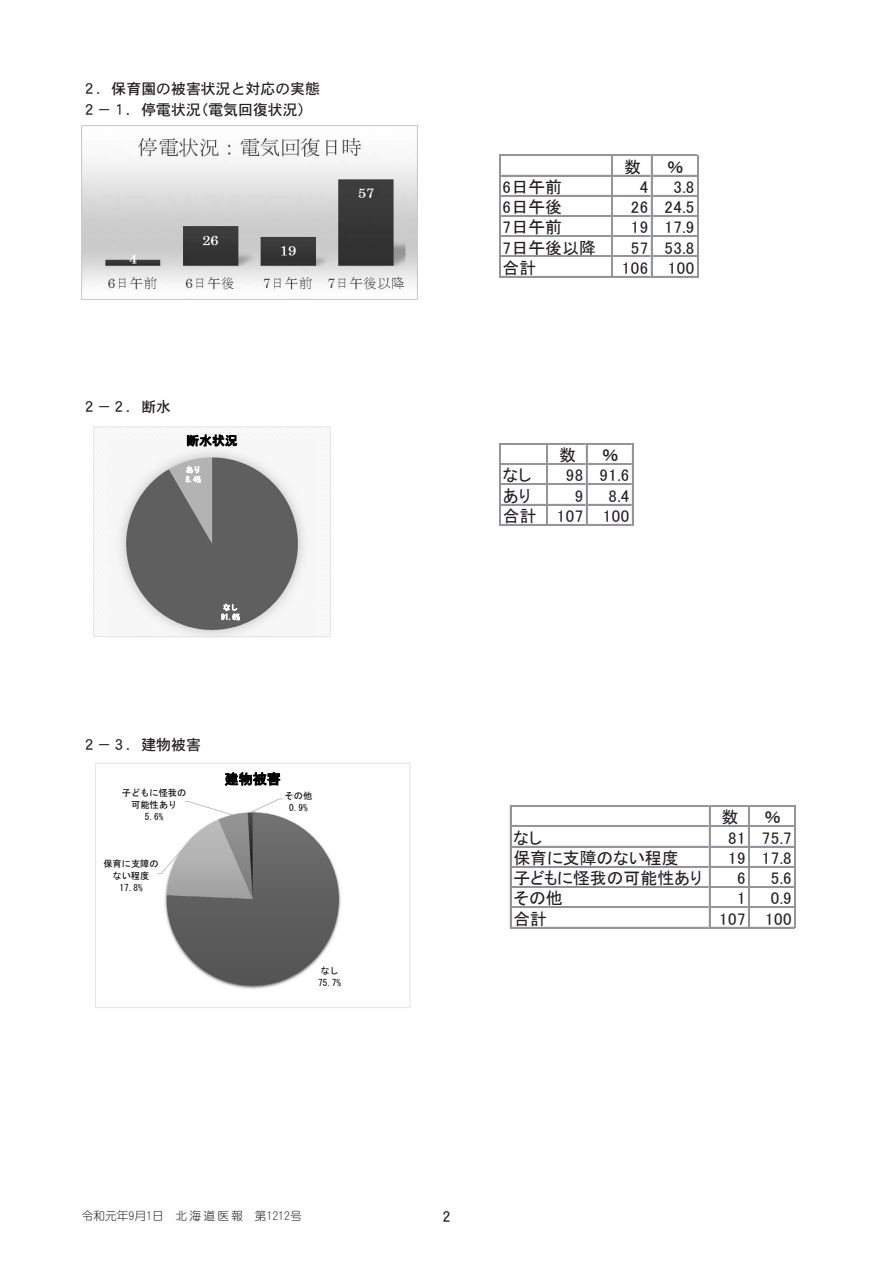
<style>
.page{position:relative;width:893px;height:1263px;background:#fff}
.page>*{position:absolute;margin:0;border:0;box-sizing:border-box;transform-origin:0 0}
.t1{font:16.8px/20.2px "MS P Gothic";letter-spacing:.005em;color:#231f20;text-align:right}
.本文G{font:14.85px "DFHS Gothic W5 WIN RKSJ H";color:#231f20}
.t2{font:13.95px "MS Gothic";color:#000}
.t3{font:12.75px "MS Gothic";color:#000}
.マスター_柱{font:11.7px "DF Maru Gothic Lt WIN RKSJ H";color:#231f20}
.t4{font:9.3px/12px "MS Gothic";color:#000;text-align:center}
</style>
<div class="page">
<img style="left:82px;top:125px;width:335px;height:165px">
<svg style="left:93px;top:427px;width:237px;height:210px"></svg>
<svg style="left:95px;top:763px;width:315px;height:245px"></svg>
<hr style="left:499px;top:154px;width:198px;height:1px;background:#d8d9db">
<hr style="left:499px;top:155px;width:198px;height:1px;background:#939598">
<hr style="left:499px;top:175px;width:198px;height:1px;background:#939598">
<hr style="left:499px;top:195px;width:198px;height:1px;background:#939598">
<hr style="left:499px;top:215px;width:198px;height:2px;background:#939598">
<hr style="left:499px;top:235px;width:198px;height:1px;background:#d8d9db">
<hr style="left:499px;top:236px;width:198px;height:1px;background:#939598">
<hr style="left:499px;top:256px;width:198px;height:1px;background:#939598">
<hr style="left:499px;top:276px;width:198px;height:1px;background:#939598">
<hr style="left:499px;top:155px;width:1px;height:122px;background:#939598">
<hr style="left:612px;top:155px;width:1px;height:122px;background:#939598">
<hr style="left:651px;top:155px;width:1px;height:122px;background:#939598">
<hr style="left:697px;top:155px;width:1px;height:122px;background:#939598">
<hr style="left:500px;top:443px;width:132px;height:2px;background:#939598">
<hr style="left:500px;top:463px;width:132px;height:1px;background:#d8d9db">
<hr style="left:500px;top:464px;width:132px;height:1px;background:#939598">
<hr style="left:500px;top:484px;width:132px;height:1px;background:#939598">
<hr style="left:500px;top:504px;width:132px;height:1px;background:#939598">
<hr style="left:500px;top:524px;width:132px;height:1px;background:#939598">
<hr style="left:499px;top:443px;width:1px;height:82px;background:#d8d9db">
<hr style="left:500px;top:443px;width:1px;height:82px;background:#939598">
<hr style="left:546px;top:443px;width:1px;height:82px;background:#d8d9db">
<hr style="left:547px;top:443px;width:1px;height:82px;background:#939598">
<hr style="left:586px;top:443px;width:1px;height:82px;background:#939598">
<hr style="left:632px;top:443px;width:1px;height:82px;background:#939598">
<hr style="left:510px;top:805px;width:284px;height:2px;background:#939598">
<hr style="left:510px;top:825px;width:284px;height:1px;background:#d8d9db">
<hr style="left:510px;top:826px;width:284px;height:1px;background:#939598">
<hr style="left:510px;top:846px;width:284px;height:1px;background:#939598">
<hr style="left:510px;top:866px;width:284px;height:1px;background:#939598">
<hr style="left:510px;top:886px;width:284px;height:2px;background:#939598">
<hr style="left:510px;top:906px;width:284px;height:1px;background:#d8d9db">
<hr style="left:510px;top:907px;width:284px;height:1px;background:#939598">
<hr style="left:510px;top:927px;width:284px;height:1px;background:#939598">
<hr style="left:510px;top:805px;width:1px;height:123px;background:#939598">
<hr style="left:709px;top:805px;width:1px;height:123px;background:#939598">
<hr style="left:748px;top:805px;width:2px;height:123px;background:#939598">
<hr style="left:794px;top:805px;width:2px;height:123px;background:#939598">
<p class="本文G" style="left:82px;top:82px;width:240px">２．保育園の被害状況と対応の実態</p>
<p class="本文G" style="left:82px;top:103px;width:225px">２－１．停電状況(電気回復状況)</p>
<p class="本文G" style="left:82px;top:399px;width:91px">２－２．断水</p>
<p class="t3" style="left:186px;top:434px;width:53px">断水状況</p>
<p class="本文G" style="left:82px;top:737px;width:121px">２－３．建物被害</p>
<p class="t2" style="left:225px;top:772px;width:58px">建物被害</p>
<p class="t4" style="left:122px;top:787px;width:66px">子どもに怪我の可能性あり<br>5.6%</p>
<p class="t4" style="left:285px;top:789px;width:29px">その他<br>0.9%</p>
<p class="t4" style="left:103px;top:857px;width:57px">保育に支障のない程度<br>17.8%</p>
<p class="t4" style="left:318px;top:964px;width:25px;text-align:left">なし<br>75.7%</p>
<p class="t1" style="left:624px;top:156px;width:18px">数</p>
<p class="t1" style="left:667px;top:156px;width:18px">％</p>
<p class="t1" style="left:503px;top:177px;width:61px">6日午前</p>
<p class="t1" style="left:640px;top:177px;width:10px">4</p>
<p class="t1" style="left:673px;top:177px;width:22px">3.8</p>
<p class="t1" style="left:503px;top:197px;width:61px">6日午後</p>
<p class="t1" style="left:631px;top:197px;width:65px">26 24.5</p>
<p class="t1" style="left:503px;top:217px;width:61px">7日午前</p>
<p class="t1" style="left:631px;top:217px;width:65px">19 17.9</p>
<p class="t1" style="left:503px;top:237px;width:95px">7日午後以降</p>
<p class="t1" style="left:631px;top:237px;width:65px">57 53.8</p>
<p class="t1" style="left:503px;top:258px;width:35px">合計</p>
<p class="t1" style="left:622px;top:258px;width:74px">106 100</p>
<p class="t1" style="left:559px;top:445px;width:18px">数</p>
<p class="t1" style="left:602px;top:445px;width:18px">％</p>
<p class="t1" style="left:503px;top:465px;width:30px">なし</p>
<p class="t1" style="left:566px;top:465px;width:65px">98 91.6</p>
<p class="t1" style="left:503px;top:485px;width:30px">あり</p>
<p class="t1" style="left:575px;top:485px;width:10px">9</p>
<p class="t1" style="left:503px;top:485px;width:128px">8.4<br>合計 107 100</p>
<p class="t1" style="left:721px;top:807px;width:18px">数</p>
<p class="t1" style="left:764px;top:807px;width:18px">％</p>
<p class="t1" style="left:513px;top:827px;width:30px">なし</p>
<p class="t1" style="left:728px;top:827px;width:65px">81 75.7</p>
<p class="t1" style="left:513px;top:848px;width:167px">保育に支障のない程度</p>
<p class="t1" style="left:728px;top:848px;width:65px">19 17.8</p>
<p class="t1" style="left:513px;top:868px;width:191px">子どもに怪我の可能性あり</p>
<p class="t1" style="left:737px;top:868px;width:10px">6</p>
<p class="t1" style="left:771px;top:868px;width:22px">5.6</p>
<p class="t1" style="left:513px;top:888px;width:51px">その他</p>
<p class="t1" style="left:737px;top:888px;width:10px">1</p>
<p class="t1" style="left:771px;top:888px;width:22px">0.9</p>
<p class="t1" style="left:513px;top:908px;width:35px">合計</p>
<p class="t1" style="left:719px;top:908px;width:74px">107 100</p>
<p class="マスター_柱" style="left:82px;top:1210px;width:221px">令和元年9月1日　北海道医報　第1212号</p>
<p class="本文G" style="left:443px;top:1209px;width:9px">2</p>
</div>
